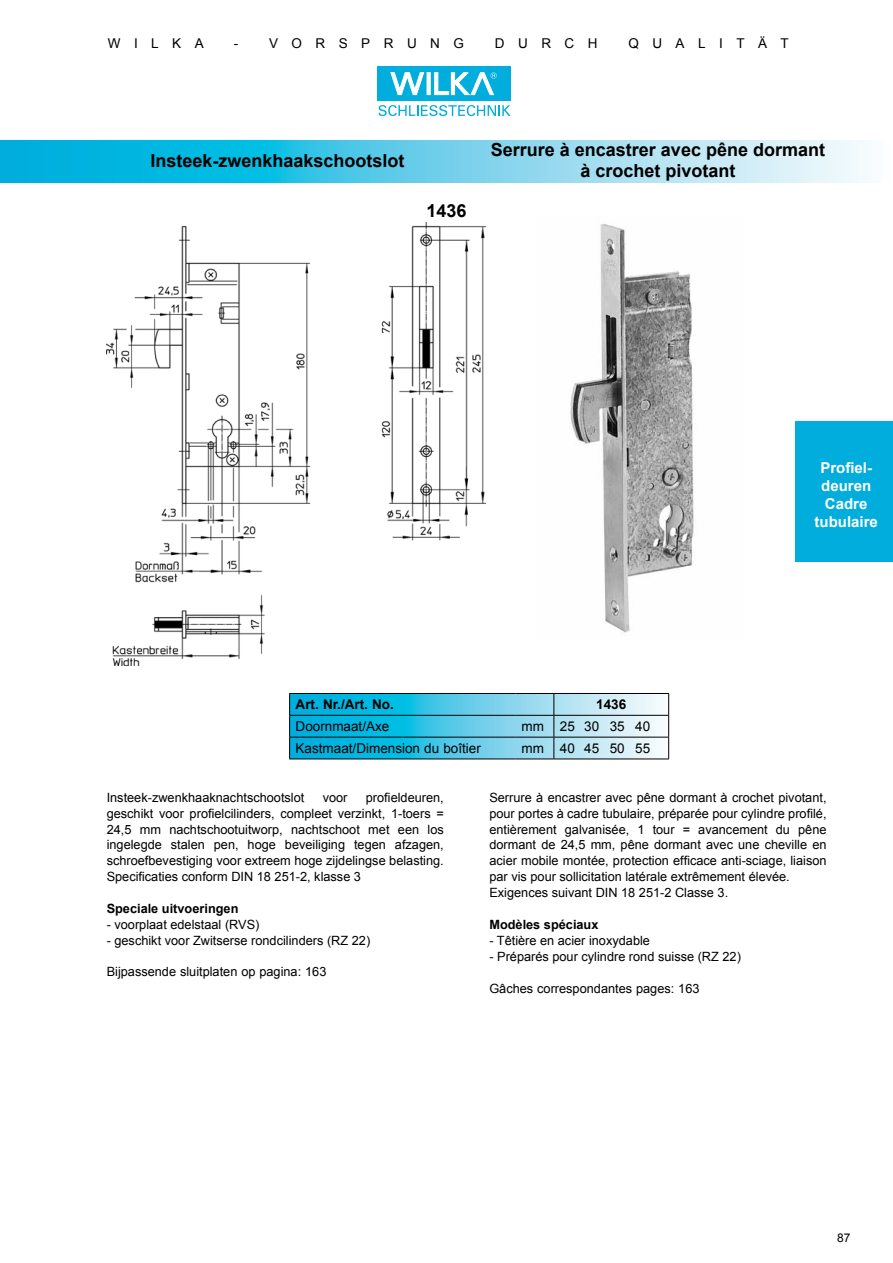
<style>
.page{position:relative;width:893px;height:1263px;background:#fff}
.page>*{position:absolute;margin:0;border:0;box-sizing:border-box;transform-origin:0 0}
.t1{font:700 18px/21px "Arial";color:#000;text-align:center}
.t2{font:700 15px/18px "Arial";color:#fff;text-align:center}
.t3{font:13.5px "Arial";color:#000}
.t4{font:700 13.5px "Arial";color:#000}
.t5{font:13.5px "Arial";letter-spacing:1em;color:#000}
.t6{font:12.75px/15.9px "Arial";color:#000;text-align:justify}
.t7{font:700 12.75px "Arial";color:#000}
.t8{font:12px "Arial";color:#000}
</style>
<div class="page">
<svg style="left:2px;top:140px;width:863px;height:43px;background:#66cfeb"></svg>
<hr style="left:0;top:140px;width:2px;height:43px;background:#00addc">
<div style="left:377px;top:66px;width:134px;height:35px;background:#00addc"></div>
<svg style="left:390px;top:72px;width:34px;height:23px"></svg>
<hr style="left:427px;top:72px;width:3px;height:23px;background:#fff">
<svg style="left:434px;top:72px;width:63px;height:23px"></svg>
<svg style="left:379px;top:105px;width:132px;height:11px"></svg>
<div style="left:795px;top:421px;width:98px;height:141px;background:#00addc"></div>
<img style="left:106px;top:223px;width:380px;height:443px">
<img style="left:570px;top:224px;width:125px;height:409px">
<svg style="left:289px;top:693px;width:380px;height:66px;background:#62c3dc"></svg>
<hr style="left:289px;top:759px;width:227px;height:1px;background:#000">
<hr style="left:516px;top:759px;width:38px;height:1px;background:#000">
<hr style="left:554px;top:759px;width:115px;height:1px;background:#000">
<p class="t3" style="left:108px;top:34px;width:98px">WILKA</p>
<p class="t5" style="left:234px;top:34px;width:232px">- VORSPRUNG</p>
<p class="t3" style="left:495px;top:34px;width:104px">DURCH</p>
<p class="t5" style="left:628px;top:34px;width:162px">QUALITÄT</p>
<h1 class="t1" style="left:150px;top:151px;width:256px">Insteek-zwenkhaakschootslot</h1>
<h1 class="t1" style="left:491px;top:140px;width:336px">Serrure à encastrer avec pêne dormant à crochet pivotant</h1>
<h1 class="t1" style="left:426px;top:201px;width:42px">1436</h1>
<p class="t4" style="left:296px;top:695px;width:100px">Art. Nr./Art. No.</p>
<p class="t4" style="left:596px;top:695px;width:32px">1436</p>
<p class="t3" style="left:296px;top:717px;width:95px">Doornmaat/Axe</p>
<p class="t3" style="left:522px;top:717px;width:130px">mm 25 30 35 40</p>
<p class="t3" style="left:296px;top:739px;width:187px">Kastmaat/Dimension du boîtier</p>
<p class="t3" style="left:522px;top:739px;width:130px">mm 40 45 50 55</p>
<p class="t2" style="left:814px;top:459px;width:65px">Profiel&shy;deuren<br>Cadre tubulaire</p>
<p class="t6" style="left:107px;top:789px;width:339px;text-indent:259px">profieldeuren, geschikt voor profielcilinders, compleet verzinkt, 1-toers = 24,5 mm nachtschootuitworp, nachtschoot met een los ingelegde stalen pen, hoge beveiliging tegen afzagen, schroefbevestiging voor extreem hoge zijdelingse belasting.<br>Specificaties conform DIN 18 251-2, klasse 3</p>
<p class="t7" style="left:107px;top:900px;width:133px">Speciale uitvoeringen</p>
<p class="t6" style="left:107px;top:917px;width:154px">- voorplaat edelstaal (RVS)</p>
<p class="t6" style="left:107px;top:932px;width:265px">- geschikt voor Zwitserse rondcilinders (RZ 22)</p>
<p class="t6" style="left:107px;top:963px;width:221px">Bijpassende sluitplaten op pagina: 163</p>
<p class="t6" style="left:107px;top:789px;width:199px">Insteek-zwenkhaaknachtschootslot</p>
<p class="t6" style="left:323px;top:789px;width:26px">voor</p>
<p class="t6" style="left:489px;top:789px;width:339px;text-align:left">Serrure à encastrer avec pêne dormant à crochet pivotant, pour portes à cadre tubulaire, préparée pour cylindre profilé, entièrement galvanisée, 1 tour = avancement du pêne dormant de 24,5 mm, pêne dormant avec une cheville en acier mobile montée, protection efficace anti-sciage, liaison par vis pour sollicitation latérale extrêmement élevée.<br>Exigences suivant DIN 18 251-2 Classe 3.</p>
<p class="t7" style="left:489px;top:916px;width:111px">Modèles spéciaux</p>
<p class="t6" style="left:489px;top:932px;width:162px">- Têtière en acier inoxydable</p>
<p class="t6" style="left:489px;top:948px;width:253px">- Préparés pour cylindre rond suisse (RZ 22)</p>
<p class="t6" style="left:489px;top:980px;width:212px">Gâches correspondantes pages: 163</p>
<p class="t8" style="left:837px;top:1230px;width:15px">87</p>
</div>
